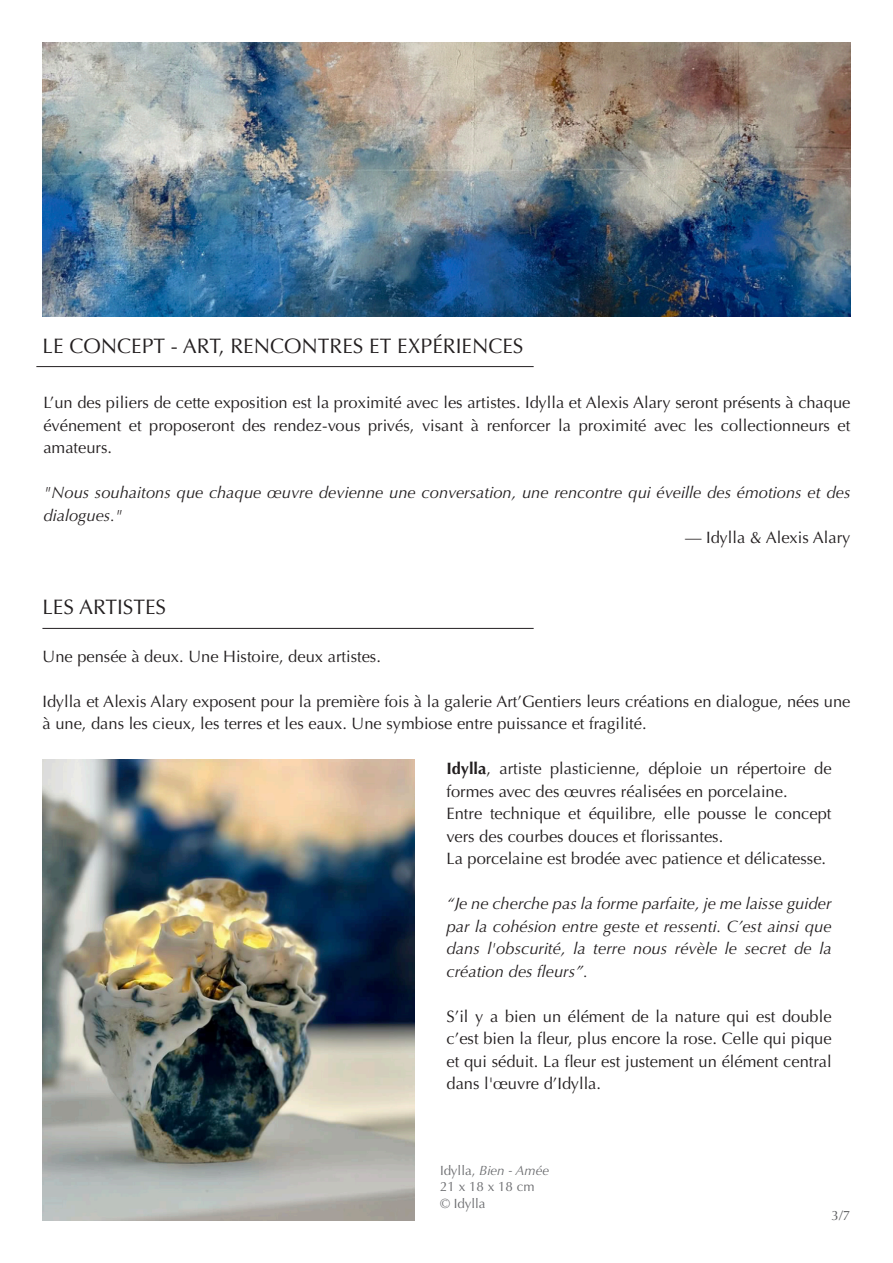
<style>
.page{position:relative;width:893px;height:1263px;background:#fff}
.page>*{position:absolute;margin:0;border:0;box-sizing:border-box;transform-origin:0 0}
.t1{font:21px "Optima";color:#231f20}
.t2{font:16.5px/22.5px "Optima";color:#231f20}
.t3{font:italic 16.5px/22.5px "Optima";color:#231f20;text-align:justify}
.t4{font:13.5px "Optima";color:#57585a}
.t5{font:13.35px "Optima";color:#6c6d70}
.t6{font:italic 13.35px "Optima";color:#6c6d70}
.s1{font-weight:700}
.s2{font-style:normal}
</style>
<div class="page">
<img style="left:43px;top:759px;width:372px;height:461px">
<hr style="left:42px;top:628px;width:492px;height:1px;background:#231f20">
<img style="left:42px;top:43px;width:808px;height:274px">
<hr style="left:36px;top:366px;width:498px;height:1px;background:#231f20">
<p class="t1" style="left:43px;top:334px;width:482px">LE CONCEPT - ART, RENCONTRES ET EXPÉRIENCES</p>
<p class="t2" style="left:43px;top:392px;width:809px;text-align:justify">L’un des piliers de cette exposition est la proximité avec les artistes. Idylla et Alexis Alary seront présents à chaque événement et proposeront des rendez-vous privés, visant à renforcer la proximité avec les collectionneurs et amateurs.</p>
<p class="t3" style="left:43px;top:482px;width:809px">"Nous souhaitons que chaque œuvre devienne une conversation, une rencontre qui éveille des émotions et des dialogues."</p>
<p class="t2" style="left:685px;top:527px;width:167px">— Idylla &amp; Alexis Alary</p>
<p class="t1" style="left:42px;top:595px;width:125px">LES ARTISTES</p>
<p class="t2" style="left:43px;top:645px;width:340px">Une pensée à deux. Une Histoire, deux artistes.</p>
<p class="t2" style="left:43px;top:690px;width:809px">Idylla et Alexis Alary exposent pour la première fois à la galerie Art’Gentiers leurs créations en dialogue, nées une à une, dans les cieux, les terres et les eaux. Une symbiose entre puissance et fragilité.</p>
<p class="t2" style="left:446px;top:758px;width:387px"><span class="s1">Idylla</span>, artiste plasticienne, déploie un répertoire de formes avec des œuvres réalisées en porcelaine.</p>
<p class="t2" style="left:446px;top:803px;width:387px">Entre technique et équilibre, elle pousse le concept vers des courbes douces et florissantes.</p>
<p class="t2" style="left:446px;top:848px;width:381px">La porcelaine est brodée avec patience et délicatesse.</p>
<p class="t3" style="left:446px;top:892px;width:387px">“Je ne cherche pas la forme parfaite, je me laisse guider par la cohésion entre geste et ressenti. C’est ainsi que dans l'obscurité, la terre nous révèle le secret de la création des fleurs”.</p>
<p class="t2" style="left:446px;top:1005px;width:387px;text-align:justify">S’il y a bien un élément de la nature qui est double c’est bien la fleur, plus encore la rose. Celle qui pique et qui séduit. La fleur est justement un élément central dans l'œuvre d’Idylla.</p>
<p class="t6" style="left:440px;top:1162px;width:110px"><span class="s2">Idylla,</span> Bien - Amée</p>
<p class="t5" style="left:440px;top:1179px;width:96px">21 x 18 x 18 cm</p>
<p class="t5" style="left:440px;top:1195px;width:47px">© Idylla</p>
<p class="t4" style="left:832px;top:1208px;width:20px">3/7</p>
</div>
